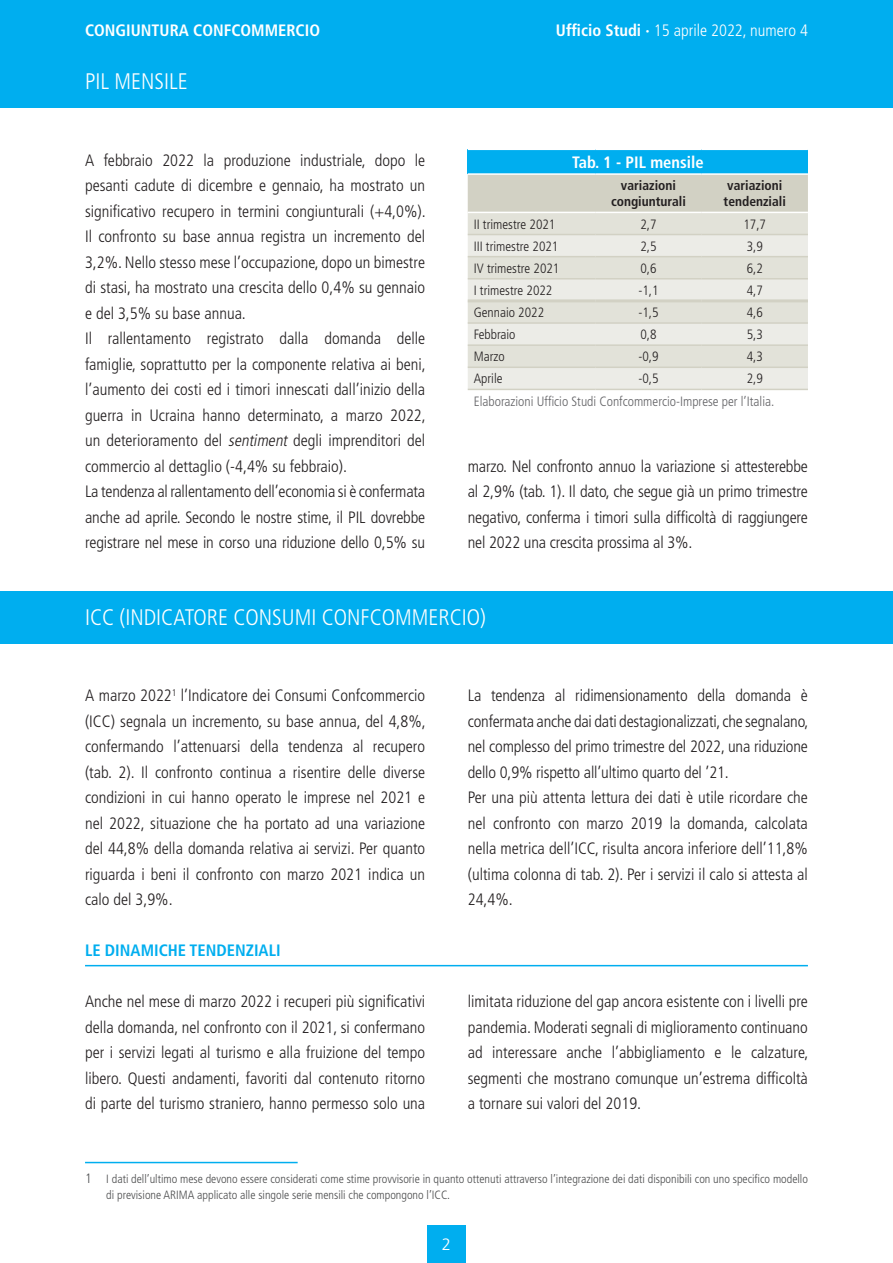
<style>
.page{position:relative;width:893px;height:1263px;background:#fff}
.page>*{position:absolute;margin:0;border:0;box-sizing:border-box;transform-origin:0 0}
.t1{font:300 condensed 22.5px "Frutiger LT Std";color:#fff}
.t2{font:300 condensed 16.5px/25.5px "Frutiger LT Std";color:#231f20;text-align:justify}
.t3{font:700 condensed 16.5px "Frutiger LT Std";color:#fff}
.t4{font:300 condensed 16.5px "Frutiger LT Std";color:#fff}
.t5{font:700 condensed 16.5px "Frutiger LT Std";color:#00aeef}
.t6{font:300 16.5px "Frutiger LT Std";color:#fff}
.t7{font:300 condensed 13.5px "Frutiger LT Std";color:#231f20}
.t8{font:300 condensed 13.5px "Frutiger LT Std";color:#636366}
.t9{font:700 condensed 13.5px/16.2px "Frutiger LT Std";color:#231f20;text-align:center}
.t10{font:300 condensed 12px/16.2px "Frutiger LT Std";color:#4b4c4d}
.s1{font-weight:700}
.s2{font-style:italic}
.s3{font-size:13.5px}
</style>
<div class="page">
<div style="left:0;top:0;width:893px;height:64px;background:#00aeef"></div>
<div style="left:427px;top:1225px;width:39px;height:38px;background:#00aeef"></div>
<div style="left:0;top:55px;width:893px;height:53px;background:#00aeef"></div>
<hr style="left:85px;top:1162px;width:213px;height:1px;background:#00aeef">
<div style="left:0;top:591px;width:893px;height:52px;background:#00aeef"></div>
<hr style="left:85px;top:965px;width:723px;height:1px;background:#00aeef">
<div style="left:468px;top:149px;width:340px;height:25px;background:#00aeef"></div>
<div style="left:468px;top:175px;width:340px;height:37px;background:#d2d1c4"></div>
<div style="left:468px;top:213px;width:340px;height:21px;background:#e2e2d9"></div>
<svg style="left:468px;top:235px;width:340px;height:154px;background:#e7e7e0"></svg>
<hr style="left:468px;top:149px;width:127px;height:1px;background:#fff">
<hr style="left:595px;top:149px;width:107px;height:1px;background:#fff">
<hr style="left:702px;top:149px;width:106px;height:1px;background:#fff">
<hr style="left:468px;top:173px;width:127px;height:2px;background:#fff">
<hr style="left:595px;top:173px;width:107px;height:2px;background:#fff">
<hr style="left:702px;top:173px;width:106px;height:2px;background:#fff">
<hr style="left:468px;top:234px;width:127px;height:1px;background:#d2d1c4">
<hr style="left:595px;top:234px;width:107px;height:1px;background:#d2d1c4">
<hr style="left:702px;top:234px;width:106px;height:1px;background:#d2d1c4">
<hr style="left:468px;top:256px;width:127px;height:1px;background:#d2d1c4">
<hr style="left:595px;top:256px;width:107px;height:1px;background:#d2d1c4">
<hr style="left:702px;top:256px;width:106px;height:1px;background:#d2d1c4">
<hr style="left:468px;top:278px;width:127px;height:1px;background:#d2d1c4">
<hr style="left:595px;top:278px;width:107px;height:1px;background:#d2d1c4">
<hr style="left:702px;top:278px;width:106px;height:1px;background:#d2d1c4">
<hr style="left:468px;top:322px;width:127px;height:2px;background:#d2d1c4">
<hr style="left:595px;top:322px;width:107px;height:2px;background:#d2d1c4">
<hr style="left:702px;top:322px;width:106px;height:2px;background:#d2d1c4">
<hr style="left:468px;top:344px;width:127px;height:2px;background:#d2d1c4">
<hr style="left:595px;top:344px;width:107px;height:2px;background:#d2d1c4">
<hr style="left:702px;top:344px;width:106px;height:2px;background:#d2d1c4">
<hr style="left:468px;top:366px;width:127px;height:2px;background:#d2d1c4">
<hr style="left:595px;top:366px;width:107px;height:2px;background:#d2d1c4">
<hr style="left:702px;top:366px;width:106px;height:2px;background:#d2d1c4">
<hr style="left:468px;top:389px;width:127px;height:1px;background:#d2d1c4">
<hr style="left:595px;top:389px;width:107px;height:1px;background:#d2d1c4">
<hr style="left:702px;top:389px;width:106px;height:1px;background:#d2d1c4">
<hr style="left:468px;top:299px;width:127px;height:3px;background:#d2d1c4">
<hr style="left:595px;top:299px;width:107px;height:3px;background:#d2d1c4">
<hr style="left:702px;top:299px;width:106px;height:3px;background:#d2d1c4">
<p class="t3" style="left:85px;top:20px;width:237px">CONGIUNTURA CONFCOMMERCIO</p>
<p class="t4" style="left:556px;top:21px;width:253px"><span class="s1">Ufficio Studi ·</span> 15 aprile 2022, numero 4</p>
<h1 class="t1" style="left:85px;top:69px;width:104px">PIL MENSILE</h1>
<p class="t2" style="left:85px;top:148px;width:342px;text-align:left">A febbraio 2022 la produzione industriale, dopo le pesanti cadute di dicembre e gennaio, ha mostrato un significativo recupero in termini congiunturali (+4,0%).<br>Il confronto su base annua registra un incremento del 3,2%. Nello stesso mese l’occupazione, dopo un bimestre di stasi, ha mostrato una crescita dello 0,4% su gennaio e del 3,5% su base annua.<br>Il rallentamento registrato dalla domanda delle famiglie, soprattutto per la componente relativa ai beni, l’aumento dei costi ed i timori innescati dall’inizio della guerra in Ucraina hanno determinato, a marzo 2022, un deterioramento del <span class="s2">sentiment</span> degli imprenditori del commercio al dettaglio (-4,4% su febbraio).<br>La tendenza al rallentamento dell’economia si è confermata anche ad aprile. Secondo le nostre stime, il PIL dovrebbe registrare nel mese in corso una riduzione dello 0,5% su</p>
<p class="t3" style="left:572px;top:152px;width:133px">Tab. 1 - PIL mensile</p>
<p class="t9" style="left:611px;top:177px;width:76px">variazioni congiunturali</p>
<p class="t9" style="left:724px;top:177px;width:64px;text-align:left">variazioni tendenziali</p>
<p class="t7" style="left:474px;top:216px;width:83px">II trimestre 2021</p>
<p class="t7" style="left:640px;top:216px;width:18px">2,7</p>
<p class="t7" style="left:743px;top:216px;width:24px">17,7</p>
<p class="t7" style="left:474px;top:238px;width:86px">III trimestre 2021</p>
<p class="t7" style="left:640px;top:238px;width:18px">2,5</p>
<p class="t7" style="left:747px;top:238px;width:18px">3,9</p>
<p class="t7" style="left:474px;top:260px;width:87px">IV trimestre 2021</p>
<p class="t7" style="left:640px;top:260px;width:18px">0,6</p>
<p class="t7" style="left:747px;top:260px;width:18px">6,2</p>
<p class="t7" style="left:474px;top:283px;width:80px">I trimestre 2022</p>
<p class="t7" style="left:638px;top:283px;width:22px">-1,1</p>
<p class="t7" style="left:747px;top:283px;width:18px">4,7</p>
<p class="t7" style="left:474px;top:305px;width:72px">Gennaio 2022</p>
<p class="t7" style="left:638px;top:305px;width:22px">-1,5</p>
<p class="t7" style="left:747px;top:305px;width:18px">4,6</p>
<p class="t7" style="left:474px;top:327px;width:43px">Febbraio</p>
<p class="t7" style="left:640px;top:327px;width:18px">0,8</p>
<p class="t7" style="left:747px;top:327px;width:18px">5,3</p>
<p class="t7" style="left:474px;top:349px;width:32px">Marzo</p>
<p class="t7" style="left:638px;top:349px;width:22px">-0,9</p>
<p class="t7" style="left:747px;top:349px;width:18px">4,3</p>
<p class="t7" style="left:474px;top:371px;width:30px">Aprile</p>
<p class="t7" style="left:638px;top:371px;width:22px">-0,5</p>
<p class="t7" style="left:747px;top:371px;width:18px">2,9</p>
<p class="t8" style="left:474px;top:393px;width:302px">Elaborazioni Ufficio Studi Confcommercio-Imprese per l’Italia.</p>
<p class="t2" style="left:468px;top:454px;width:342px">marzo. Nel confronto annuo la variazione si attesterebbe al 2,9% (tab. 1). Il dato, che segue già un primo trimestre negativo, conferma i timori sulla difficoltà di raggiungere nel 2022 una crescita prossima al 3%.</p>
<h1 class="t1" style="left:85px;top:604px;width:402px">ICC (INDICATORE CONSUMI CONFCOMMERCIO)</h1>
<p class="t2" style="left:85px;top:683px;width:342px">A marzo 2022<sup>1</sup> l’Indicatore dei Consumi Confcommercio (ICC) segnala un incremento, su base annua, del 4,8%, confermando l’attenuarsi della tendenza al recupero (tab. 2). Il confronto continua a risentire delle diverse condizioni in cui hanno operato le imprese nel 2021 e nel 2022, situazione che ha portato ad una variazione del 44,8% della domanda relativa ai servizi. Per quanto riguarda i beni il confronto con marzo 2021 indica un calo del 3,9%.</p>
<p class="t2" style="left:468px;top:683px;width:342px;text-align:left">La tendenza al ridimensionamento della domanda è confermata anche dai dati destagionalizzati, che segnalano, nel complesso del primo trimestre del 2022, una riduzione dello 0,9% rispetto all’ultimo quarto del ’21.<br>Per una più attenta lettura dei dati è utile ricordare che nel confronto con marzo 2019 la domanda, calcolata nella metrica dell’ICC, risulta ancora inferiore dell’11,8% (ultima colonna di tab. 2). Per i servizi il calo si attesta al 24,4%.</p>
<p class="t5" style="left:85px;top:941px;width:197px">LE DINAMICHE TENDENZIALI</p>
<p class="t2" style="left:85px;top:989px;width:342px">Anche nel mese di marzo 2022 i recuperi più significativi della domanda, nel confronto con il 2021, si confermano per i servizi legati al turismo e alla fruizione del tempo libero. Questi andamenti, favoriti dal contenuto ritorno di parte del turismo straniero, hanno permesso solo una</p>
<p class="t2" style="left:468px;top:989px;width:342px">limitata riduzione del gap ancora esistente con i livelli pre pandemia. Moderati segnali di miglioramento continuano ad interessare anche l’abbigliamento e le calzature, segmenti che mostrano comunque un’estrema difficoltà a tornare sui valori del 2019.</p>
<p class="t10" style="left:106px;top:1171px;width:703px;text-indent:-21px"><span class="s3">1</span> I dati dell’ultimo mese devono essere considerati come stime provvisorie in quanto ottenuti attraverso l’integrazione dei dati disponibili con uno specifico modello di previsione ARIMA applicato alle singole serie mensili che compongono l’ICC.</p>
<p class="t6" style="left:442px;top:1235px;width:11px">2</p>
</div>
